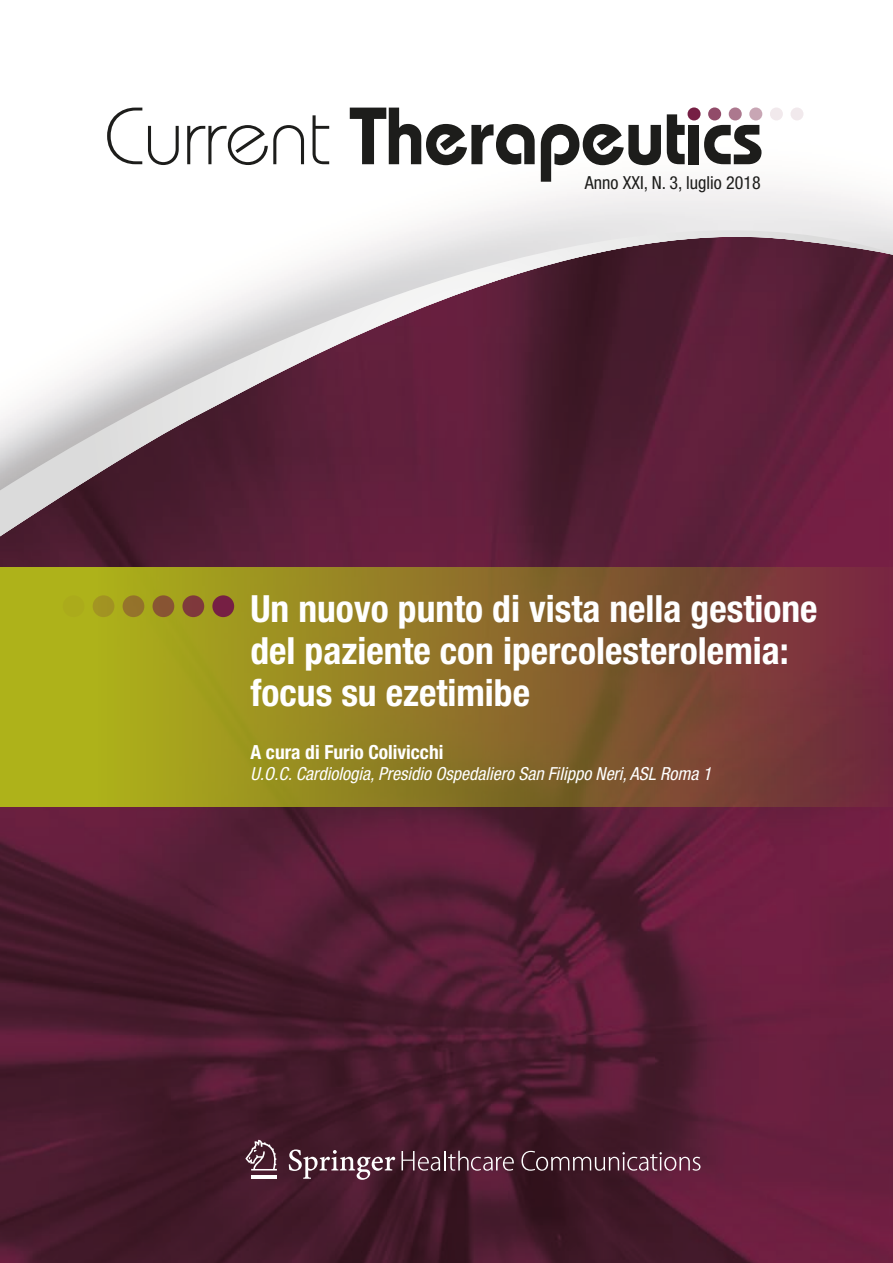
<style>
.page{position:relative;width:893px;height:1263px;background:#fff}
.page>*{position:absolute;margin:0;border:0;box-sizing:border-box;transform-origin:0 0}
.t1{font:700 condensed 37.5px/42px "Helvetica Neue LT Std";color:#fff}
.t2{font:700 condensed 19.5px "Helvetica Neue LT Std";color:#fff}
.t3{font:italic condensed 18px "Helvetica Neue LT Std";color:#fff}
.t4{font:condensed 18px "Helvetica Neue LT Std";color:#1d1d1b}
</style>
<div class="page">
<img style="left:0;top:550px;width:893px;height:713px">
<svg style="left:0;top:536px;width:893px;height:14px;background:#5c1e38"></svg>
<img style="left:132px;top:120px;width:761px;height:91px">
<svg style="left:0;top:211px;width:893px;height:325px"></svg>
<svg style="left:541px;top:124px;width:120px;height:58px"></svg>
<svg style="left:667px;top:114px;width:18px;height:50px"></svg>
<div style="left:689px;top:125px;width:10px;height:39px;background:#1d1d1b"></div>
<svg style="left:107px;top:108px;width:35px;height:56px"></svg>
<svg style="left:148px;top:126px;width:31px;height:39px"></svg>
<svg style="left:187px;top:125px;width:117px;height:40px"></svg>
<svg style="left:313px;top:115px;width:16px;height:49px"></svg>
<svg style="left:350px;top:108px;width:185px;height:57px"></svg>
<svg style="left:704px;top:125px;width:57px;height:39px"></svg>
<div style="left:687px;top:107px;width:14px;height:13px;background:#761f44;border-radius:50%"></div>
<svg style="left:708px;top:107px;width:13px;height:13px"></svg>
<svg style="left:729px;top:107px;width:13px;height:13px"></svg>
<svg style="left:749px;top:107px;width:13px;height:13px"></svg>
<div style="left:770px;top:107px;width:13px;height:13px;background:#f1e9ec;border-radius:50%"></div>
<div style="left:790px;top:107px;width:13px;height:13px;background:#f1e9ec;border-radius:50%"></div>
<div style="left:0;top:567px;width:893px;height:239px;background:linear-gradient(to right,#b1bf15,#6d273c)"></div>
<div style="left:212px;top:595px;width:22px;height:22px;background:#761f44;border-radius:50%"></div>
<svg style="left:182px;top:595px;width:22px;height:22px"></svg>
<div style="left:153px;top:595px;width:21px;height:22px;background:#885433;border-radius:50%"></div>
<div style="left:123px;top:595px;width:21px;height:22px;background:#95732b;border-radius:50%"></div>
<div style="left:93px;top:595px;width:21px;height:22px;background:#a29322;border-radius:50%"></div>
<div style="left:63px;top:595px;width:21px;height:22px;background:#abab1b;border-radius:50%"></div>
<svg style="left:245px;top:1140px;width:32px;height:30px"></svg>
<hr style="left:251px;top:1175px;width:26px;height:3px;background:#fff">
<svg style="left:289px;top:1149px;width:106px;height:31px;background:#6d4c59"></svg>
<svg style="left:401px;top:1151px;width:113px;height:20px;background:#694855"></svg>
<svg style="left:521px;top:1151px;width:179px;height:20px;background:#654250"></svg>
<p class="t4" style="left:585px;top:173px;width:178px">Anno XXI, N. 3, luglio 2018</p>
<p class="t1" style="left:250px;top:587px;width:569px">Un nuovo punto di vista nella gestione del paziente con ipercolesterolemia: focus su ezetimibe</p>
<p class="t2" style="left:250px;top:740px;width:194px">A cura di Furio Colivicchi</p>
<p class="t3" style="left:250px;top:763px;width:463px">U.O.C. Cardiologia, Presidio Ospedaliero San Filippo Neri, ASL Roma 1</p>
</div>
